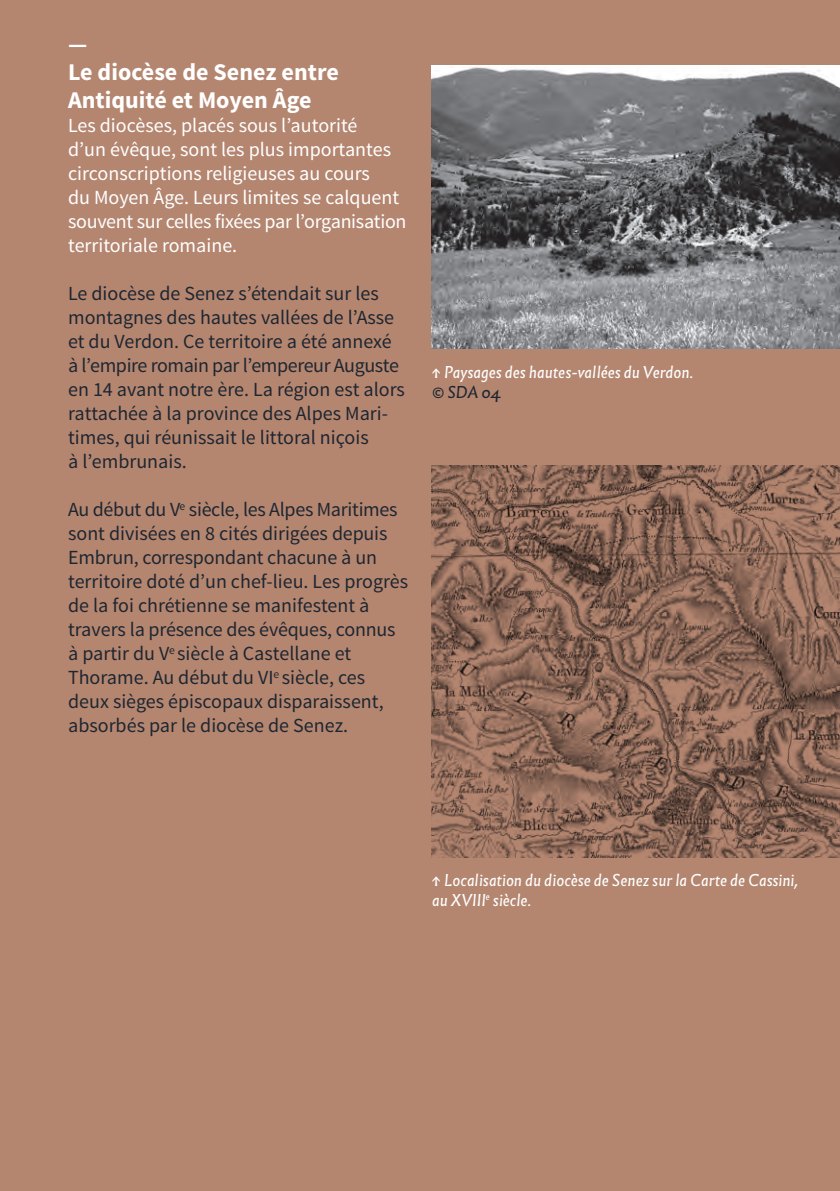
<style>
.page{position:relative;width:840px;height:1191px;background:#fff}
.page>*{position:absolute;margin:0;border:0;box-sizing:border-box;transform-origin:0 0}
.t1{font:700 24px/28px "Source Sans Pro";color:#fff}
.t2{font:20px/24px "Source Sans Pro";color:#1f2631}
.t3{font:20px/24px "Source Sans Pro";color:#fff}
.t4{font:italic 16px/20px "Infini";color:#fff}
.s1{color:#1f2631}
</style>
<div class="page">
<div style="left:0;top:0;width:839px;height:1191px;background:#b48670"></div>
<img style="left:431px;top:65px;width:408px;height:284px">
<img style="left:431px;top:466px;width:408px;height:391px">
<p class="t1" style="left:68px;top:31px;width:272px">—<br>Le diocèse de Senez entre<br>Antiquité et Moyen Âge</p>
<p class="t3" style="left:68px;top:114px;width:340px">Les diocèses, placés sous l’autorité<br>d’un évêque, sont les plus importantes circonscriptions religieuses au cours<br>du Moyen Âge. Leurs limites se calquent souvent sur celles fixées par l’organisation territoriale romaine.</p>
<p class="t2" style="left:68px;top:282px;width:338px">Le diocèse de Senez s’étendait sur les montagnes des hautes vallées de l’Asse et du Verdon. Ce territoire a été annexé à l’empire romain par l’empereur Auguste en 14 avant notre ère. La région est alors rattachée à la province des Alpes Mari&shy;times, qui réunissait le littoral niçois<br>à l’embrunais.</p>
<p class="t2" style="left:68px;top:498px;width:341px">Au début du V<sup>e</sup> siècle, les Alpes Maritimes sont divisées en 8 cités dirigées depuis Embrun, correspondant chacune à un territoire doté d’un chef-lieu. Les progrès de la foi chrétienne se manifestent à travers la présence des évêques, connus à partir du V<sup>e</sup> siècle à Castellane et Thorame. Au début du VI<sup>e</sup> siècle, ces deux sièges épiscopaux disparaissent, absorbés par le diocèse de Senez.</p>
<p class="t4" style="left:431px;top:362px;width:263px">↑ Paysages des hautes-vallées du Verdon. <span class="s1">© SDA 04</span></p>
<p class="t4" style="left:431px;top:869px;width:367px">↑ Localisation du diocèse de Senez sur la Carte de Cassini, au XVIII<sup>e</sup> siècle.</p>
</div>
